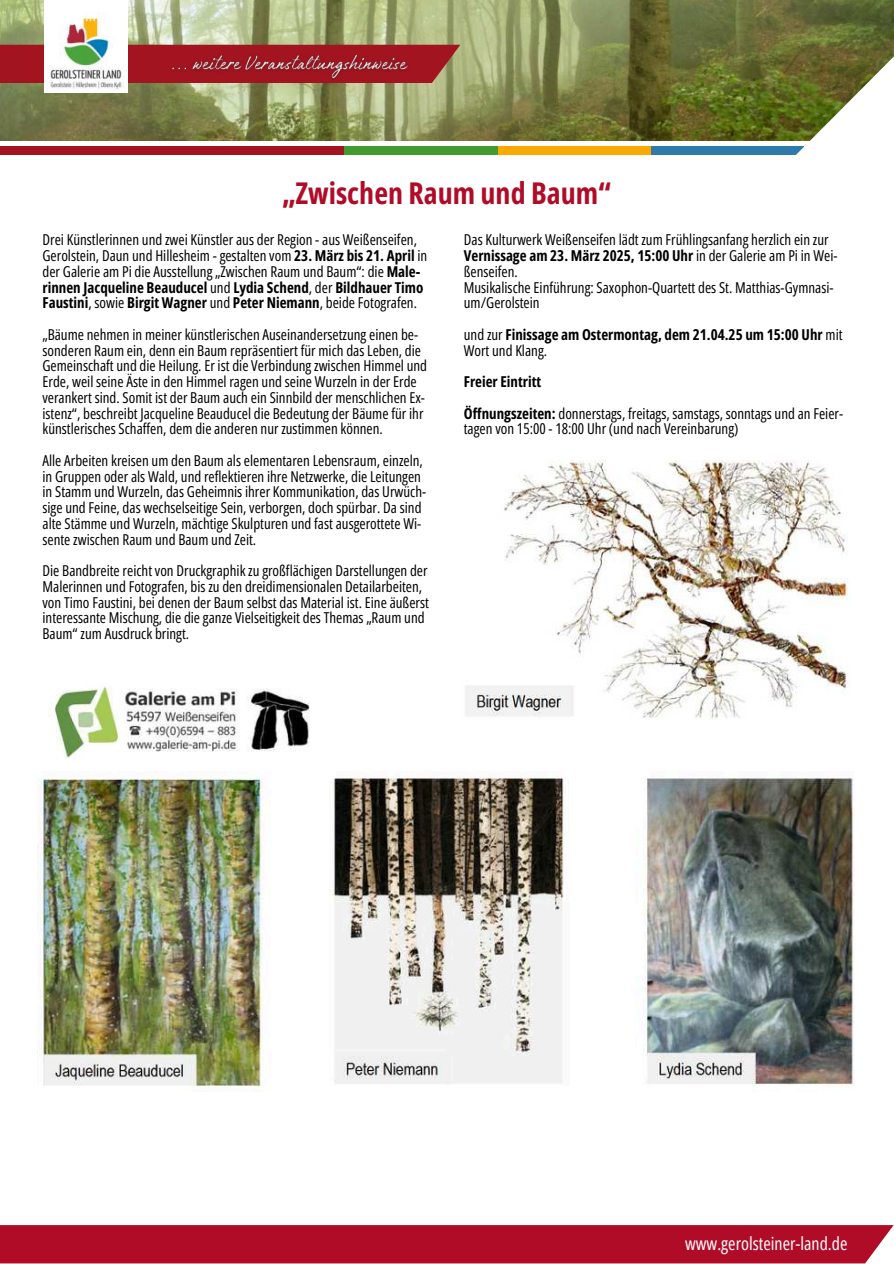
<style>
.page{position:relative;width:894px;height:1264px;background:#fff}
.page>*{position:absolute;margin:0;border:0;box-sizing:border-box;transform-origin:0 0}
.t1{font:700 30px "Open Sans Condensed";color:#b00c28}
.t2{font:18px "Open Sans Condensed";color:#fff}
.t3{font:15px/15.8px "Open Sans Condensed";color:#000}
.t4{font:700 15px/15.8px "Open Sans Condensed";color:#000}
.s1{font-weight:700}
.s2{font-weight:400}
</style>
<div class="page">
<div style="left:644px;top:146px;width:160px;height:9px;background:#2f7aab"></div>
<div style="left:485px;top:146px;width:165px;height:9px;background:#faa900"></div>
<div style="left:325px;top:146px;width:172px;height:9px;background:#429b30"></div>
<div style="left:0;top:146px;width:344px;height:9px;background:#a21520"></div>
<img style="left:0;top:0;width:775px;height:140px">
<svg style="left:775px;top:0;width:118px;height:155px"></svg>
<svg style="left:0;top:45px;width:460px;height:38px;background:#a22429"></svg>
<div style="left:45px;top:0;width:83px;height:93px;background:#fff"></div>
<img style="left:49px;top:12px;width:76px;height:78px">
<div style="left:0;top:1225px;width:893px;height:38px;background:#b00c28"></div>
<img style="left:37px;top:776px;width:817px;height:312px">
<img style="left:465px;top:460px;width:383px;height:259px">
<img style="left:165px;top:48px;width:250px;height:37px">
<img style="left:55px;top:687px;width:255px;height:72px">
<h1 class="t1" style="left:282px;top:171px;width:331px">„Zwischen Raum und Baum“</h1>
<p class="t3" style="left:42px;top:231px;width:386px">Drei Künstlerinnen und zwei Künstler aus der Region - aus Weißenseifen, Gerolstein, Daun und Hillesheim - gestalten vom <span class="s1">23. März bis 21. April</span> in der Galerie am Pi die Ausstellung „Zwischen Raum und Baum“: die <span class="s1">Male&shy;rinnen Jacqueline Beauducel</span> und <span class="s1">Lydia Schend</span>, der <span class="s1">Bildhauer Timo Faustini</span>, sowie <span class="s1">Birgit Wagner</span> und <span class="s1">Peter Niemann</span>, beide Fotografen.</p>
<p class="t3" style="left:42px;top:326px;width:386px">„Bäume nehmen in meiner künstlerischen Auseinandersetzung einen be&shy;sonderen Raum ein, denn ein Baum repräsentiert für mich das Leben, die Gemeinschaft und die Heilung. Er ist die Verbindung zwischen Himmel und Erde, weil seine Äste in den Himmel ragen und seine Wurzeln in der Erde verankert sind. Somit ist der Baum auch ein Sinnbild der menschlichen Ex&shy;istenz“, beschreibt Jacqueline Beauducel die Bedeutung der Bäume für ihr künstlerisches Schaffen, dem die anderen nur zustimmen können.</p>
<p class="t3" style="left:42px;top:452px;width:385px">Alle Arbeiten kreisen um den Baum als elementaren Lebensraum, einzeln, in Gruppen oder als Wald, und reflektieren ihre Netzwerke, die Leitungen in Stamm und Wurzeln, das Geheimnis ihrer Kommunikation, das Urwüch&shy;sige und Feine, das wechselseitige Sein, verborgen, doch spürbar. Da sind alte Stämme und Wurzeln, mächtige Skulpturen und fast ausgerottete Wi&shy;sente zwischen Raum und Baum und Zeit.</p>
<p class="t3" style="left:42px;top:562px;width:388px">Die Bandbreite reicht von Druckgraphik zu großflächigen Darstellungen der Malerinnen und Fotografen, bis zu den dreidimensionalen Detailarbeiten, von Timo Faustini, bei denen der Baum selbst das Material ist. Eine äußerst interessante Mischung, die die ganze Vielseitigkeit des Themas „Raum und Baum“ zum Ausdruck bringt.</p>
<p class="t3" style="left:463px;top:231px;width:375px">Das Kulturwerk Weißenseifen lädt zum Frühlingsanfang herzlich ein zur <span class="s1">Vernissage am 23. März 2025, 15:00 Uhr</span> in der Galerie am Pi in Wei&shy;ßenseifen.<br>Musikalische Einführung: Saxophon-Quartett des St. Matthias-Gymnasi&shy;um/Gerolstein</p>
<p class="t4" style="left:463px;top:326px;width:380px"><span class="s2">und zur</span> Finissage am Ostermontag, dem 21.04.25 um 15:00 Uhr <span class="s2">mit<br>Wort und Klang.</span></p>
<p class="t3" style="left:463px;top:365px;width:381px;line-height:31.5px"><span class="s1">Freier Eintritt<br>Öffnungszeiten:</span> donnerstags, freitags, samstags, sonntags und an Feier-</p>
<p class="t3" style="left:463px;top:420px;width:276px">tagen von 15:00 - 18:00 Uhr (und nach Vereinbarung)</p>
<p class="t2" style="left:685px;top:1231px;width:164px">www.gerolsteiner-land.de</p>
</div>
